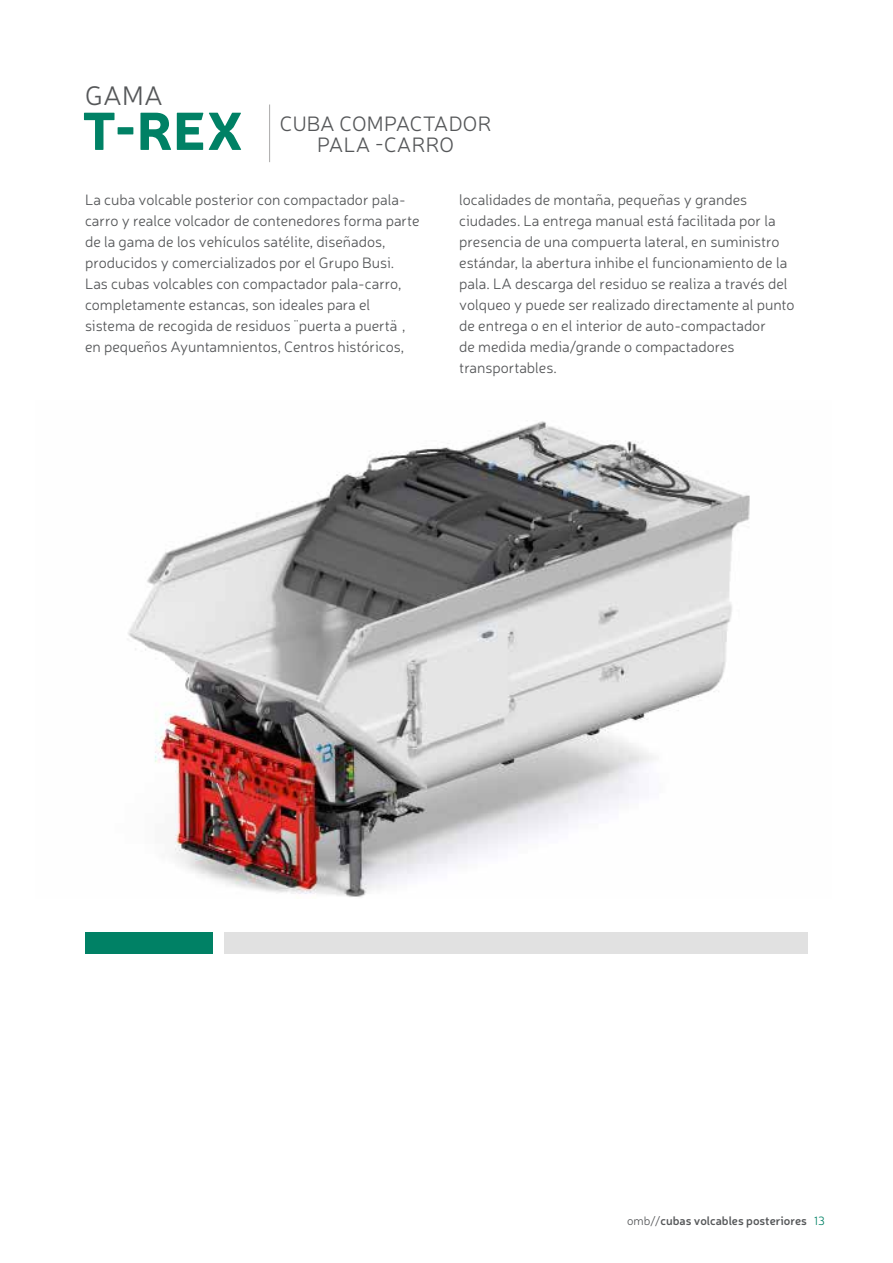
<style>
.page{position:relative;width:893px;height:1263px;background:#fff}
.page>*{position:absolute;margin:0;border:0;box-sizing:border-box;transform-origin:0 0}
.t1{font:900 52.5px "Neris";color:#008165}
.t2{font:300 27px "Neris";color:#555759}
.t3{font:300 21px/21px "Neris";letter-spacing:.01em;color:#555759;text-align:center}
.t4{font:300 15.15px/21px "Neris";color:#555759}
.t5{font:300 12.15px "Neris";color:#008165}
.t6{font:600 12px "Neris";color:#555759}
.s1{font-weight:300}
</style>
<div class="page">
<div style="left:85px;top:932px;width:128px;height:22px;background:#008165"></div>
<div style="left:224px;top:932px;width:584px;height:22px;background:#e1e1e1"></div>
<img style="left:128px;top:421px;width:622px;height:476px">
<hr style="left:269px;top:105px;width:1px;height:57px;background:#b3b2b2">
<h2 class="t2" style="left:85px;top:79px;width:79px">GAMA</h2>
<h1 class="t1" style="left:82px;top:92px;width:163px">T-REX</h1>
<h3 class="t3" style="left:280px;top:112px;width:213px">CUBA COMPACTADOR<br>PALA -CARRO</h3>
<p class="t4" style="left:85px;top:189px;width:336px">La cuba volcable posterior con compactador pala&shy;carro y realce volcador de contenedores forma parte de la gama de los vehículos satélite, diseñados, producidos y comercializados por el Grupo Busi.<br>Las cubas volcables con compactador pala-carro, completamente estancas, son ideales para el sistema de recogida de residuos ¨puerta a puerta¨ , en pequeños Ayuntamnientos, Centros históricos,</p>
<p class="t4" style="left:459px;top:189px;width:337px">localidades de montaña, pequeñas y grandes ciudades. La entrega manual está facilitada por la presencia de una compuerta lateral, en suministro estándar, la abertura inhibe el funcionamiento de la pala. LA descarga del residuo se realiza a través del volqueo y puede ser realizado directamente al punto de entrega o en el interior de auto-compactador<br>de medida media/grande o compactadores transportables.</p>
<p class="t6" style="left:627px;top:1213px;width:181px"><span class="s1">omb//</span>cubas volcables posteriores</p>
<p class="t5" style="left:814px;top:1213px;width:12px">13</p>
</div>
